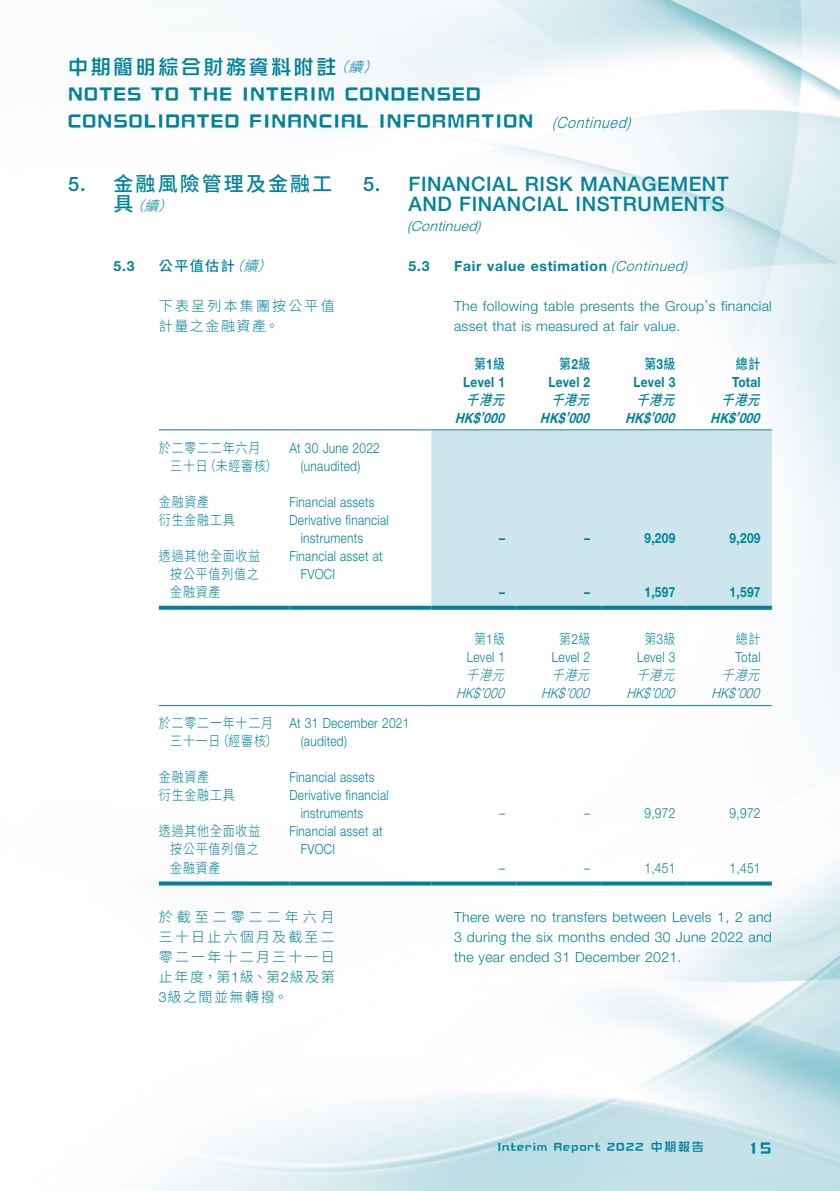
<style>
.page{position:relative;width:840px;height:1191px;background:#fff}
.page>*{position:absolute;margin:0;border:0;box-sizing:border-box;transform-origin:0 0}
.t1{font:22px/27px "DF Zong Yi Std W5";letter-spacing:.07em;color:#00829b;scale:.91 1}
.Heading_1{font:500 20px/20px "Helvetica Neue LT Std";letter-spacing:.03em;color:#00829b;text-align:right}
.t2{font:20px "DF Zong Yi Std W5";letter-spacing:.13em;color:#00829b}
.C_Heading_1{font:500 20px "Source Han Sans TC";letter-spacing:.105em;color:#00829b}
.t3{font:18.8px "DF Zong Yi Std W5";color:#00829b;scale:.91 1}
.Body_Text{font:300 14px/18px "Helvetica Neue LT Std";letter-spacing:.025em;color:#00829b;scale:.85 1}
.Body_Text-2{font:300 14px/20px "Helvetica Neue LT Std";letter-spacing:.025em;color:#00829b}
.Body_Text-3{font:300 14px/18px "Source Han Sans TC";letter-spacing:.075em;color:#00829b;scale:.85 1}
.C_Body_Text{font:300 14px/20px "Source Han Sans TC";letter-spacing:.155em;color:#00829b}
.Body_Text-4{font:700 14px "Helvetica Neue LT Std";letter-spacing:.025em;color:#00829b;scale:.85 1}
.Heading_2{font:700 14px "Helvetica Neue LT Std";letter-spacing:.05em;color:#00829b}
.Body_Text-5{font:italic 700 14px "Helvetica Neue LT Std";color:#00829b;scale:.85 1}
.Body_Text-6{font:italic 300 14px "Helvetica Neue LT Std";color:#00829b;scale:.85 1}
.Body_Text-7{font:italic 500 14px "Source Han Sans TC";color:#00829b;scale:.85 1}
.Body_Text-8{font:italic 300 14px "Source Han Sans TC";color:#00829b;scale:.85 1}
.Heading_1-2{font:italic 300 14px "Helvetica Neue LT Std";color:#00829b}
.Body_Text-9{font:500 14px "Source Han Sans TC";color:#00829b;scale:.85 1}
.C_Heading_2{font:500 14px "Source Han Sans TC";letter-spacing:.105em;color:#00829b}
.C_Heading_1-2{font:italic 300 14px "Source Han Sans TC";color:#00829b}
.C_Heading_2-2{font:700 14px "Helvetica Neue LT Std";color:#00829b}
.t4{font:13.2px "DF Zong Yi Std W5";letter-spacing:.09em;color:#00829b;scale:.91 1}
.s1{font-family:"Source Han Sans TC";font-weight:300;font-style:italic;font-size:14px}
.s2{font-family:"Helvetica Neue LT Std";font-weight:300;font-style:italic;font-size:15.4px}
.s3{font-family:"Helvetica Neue LT Std"}
.s4{font-weight:500;font-style:normal;font-size:20px}
.s5{font-weight:300;font-style:italic}
.s6{font-family:"Helvetica Neue LT Std";font-weight:700}
.s7{font-size:12px}
</style>
<div class="page">
<img style="left:158px;top:0;width:681px;height:1191px">
<div style="left:431px;top:430px;width:340px;height:176px;background:#cde6eb"></div>
<hr style="left:159px;top:429px;width:130px;height:1px;background:#00829b">
<hr style="left:289px;top:429px;width:142px;height:1px;background:#00829b">
<hr style="left:431px;top:429px;width:85px;height:1px;background:#00829b">
<hr style="left:516px;top:429px;width:85px;height:1px;background:#00829b">
<hr style="left:601px;top:429px;width:85px;height:1px;background:#00829b">
<hr style="left:686px;top:429px;width:85px;height:1px;background:#00829b">
<svg style="left:159px;top:606px;width:130px;height:4px"></svg>
<svg style="left:289px;top:606px;width:142px;height:4px"></svg>
<svg style="left:431px;top:606px;width:85px;height:4px"></svg>
<svg style="left:516px;top:606px;width:85px;height:4px"></svg>
<svg style="left:601px;top:606px;width:85px;height:4px"></svg>
<svg style="left:686px;top:606px;width:85px;height:4px"></svg>
<hr style="left:159px;top:705px;width:130px;height:1px;background:#00829b">
<hr style="left:289px;top:705px;width:142px;height:1px;background:#00829b">
<hr style="left:431px;top:705px;width:85px;height:1px;background:#00829b">
<hr style="left:516px;top:705px;width:85px;height:1px;background:#00829b">
<hr style="left:601px;top:705px;width:85px;height:1px;background:#00829b">
<hr style="left:686px;top:705px;width:85px;height:1px;background:#00829b">
<svg style="left:159px;top:881px;width:130px;height:4px"></svg>
<svg style="left:289px;top:881px;width:142px;height:4px"></svg>
<svg style="left:431px;top:881px;width:85px;height:4px"></svg>
<svg style="left:516px;top:881px;width:85px;height:4px"></svg>
<svg style="left:601px;top:881px;width:85px;height:4px"></svg>
<svg style="left:686px;top:881px;width:85px;height:4px"></svg>
<h2 class="t2" style="left:68px;top:56px;width:321px">中期簡明綜合財務資料附註<span class="s1">（續）</span></h2>
<h1 class="t1" style="left:68px;top:79px;width:619px">NOTES TO THE INTERIM CONDENSED<br>CONSOLIDATED FINANCIAL INFORMATION <span class="s2">(Continued)</span></h1>
<p class="C_Heading_1" style="left:68px;top:172px;width:265px"><span class="s3">5.</span> 金融風險管理及金融工</p>
<p class="C_Heading_1-2" style="left:113px;top:197px;width:71px"><span class="s4">具</span>（續）</p>
<p class="C_Heading_2-2" style="left:113px;top:257px;width:22px">5.3</p>
<p class="C_Heading_2" style="left:159px;top:257px;width:125px">公平值估計<span class="s5">（續）</span></p>
<p class="C_Body_Text" style="left:159px;top:296px;width:177px">下表呈列本集團按公平值計量之金融資產。</p>
<p class="Heading_1" style="left:363px;top:173px;width:367px">5. FINANCIAL RISK MANAGEMENT<br>AND FINANCIAL INSTRUMENTS</p>
<p class="Heading_1-2" style="left:407px;top:217px;width:75px">(Continued)</p>
<p class="Heading_2" style="left:408px;top:257px;width:22px">5.3</p>
<p class="Heading_2" style="left:454px;top:257px;width:235px">Fair value estimation <span class="s5">(Continued)</span></p>
<p class="Body_Text-2" style="left:454px;top:295px;width:319px">The following table presents the Group’s financial asset that is measured at fair value.</p>
<p class="Body_Text-9" style="left:474px;top:355px;width:38px">第<span class="s6">1</span>級</p>
<p class="Body_Text-9" style="left:559px;top:355px;width:38px">第<span class="s6">2</span>級</p>
<p class="Body_Text-9" style="left:644px;top:355px;width:38px">第<span class="s6">3</span>級</p>
<p class="Body_Text-9" style="left:735px;top:355px;width:31px">總計</p>
<p class="Body_Text-4" style="left:463px;top:373px;width:51px">Level 1</p>
<p class="Body_Text-4" style="left:548px;top:373px;width:51px">Level 2</p>
<p class="Body_Text-4" style="left:633px;top:373px;width:51px">Level 3</p>
<p class="Body_Text-4" style="left:731px;top:373px;width:35px">Total</p>
<p class="Body_Text-7" style="left:466px;top:391px;width:58px">千港元</p>
<p class="Body_Text-7" style="left:551px;top:391px;width:58px">千港元</p>
<p class="Body_Text-7" style="left:636px;top:391px;width:58px">千港元</p>
<p class="Body_Text-7" style="left:721px;top:391px;width:58px">千港元</p>
<p class="Body_Text-5" style="left:454px;top:409px;width:64px">HK$’000</p>
<p class="Body_Text-5" style="left:539px;top:409px;width:64px">HK$’000</p>
<p class="Body_Text-5" style="left:624px;top:409px;width:64px">HK$’000</p>
<p class="Body_Text-5" style="left:709px;top:409px;width:64px">HK$’000</p>
<p class="Body_Text-3" style="left:170px;top:439px;width:128px;text-indent:-11px">於二零二二年六月<br>三十日（未經審核）</p>
<p class="Body_Text" style="left:289px;top:438px;width:108px;text-align:center">At 30 June 2022 (unaudited)</p>
<p class="Body_Text-3" style="left:159px;top:493px;width:61px">金融資產</p>
<p class="Body_Text" style="left:289px;top:492px;width:102px">Financial assets</p>
<p class="Body_Text-3" style="left:159px;top:511px;width:91px">衍生金融工具</p>
<p class="Body_Text" style="left:300px;top:510px;width:105px;text-indent:-11px">Derivative financial instruments</p>
<p class="Body_Text-3" style="left:170px;top:547px;width:107px;text-align:justify;text-indent:-11px">透過其他全面收益按公平值列值之金融資產</p>
<p class="Body_Text" style="left:300px;top:546px;width:98px;text-indent:-11px">Financial asset at<br>FVOCI</p>
<p class="Body_Text-3" style="left:170px;top:714px;width:128px;text-indent:-11px">於二零二一年十二月三十一日（經審核）</p>
<p class="Body_Text" style="left:300px;top:714px;width:129px;text-indent:-11px">At 31 December 2021 (audited)</p>
<p class="Body_Text-3" style="left:159px;top:768px;width:61px">金融資產</p>
<p class="Body_Text" style="left:289px;top:768px;width:102px">Financial assets</p>
<p class="Body_Text-3" style="left:159px;top:786px;width:91px">衍生金融工具</p>
<p class="Body_Text" style="left:300px;top:786px;width:105px;text-indent:-11px">Derivative financial instruments</p>
<p class="Body_Text-3" style="left:170px;top:822px;width:107px;text-align:justify;text-indent:-11px">透過其他全面收益按公平值列值之金融資產</p>
<p class="Body_Text" style="left:300px;top:822px;width:98px;text-indent:-11px">Financial asset at<br>FVOCI</p>
<p class="C_Body_Text" style="left:159px;top:907px;width:177px;text-align:justify">於截至二零二二年六月三十日止六個月及截至二零二一年十二月三十一日止年度，第<span class="s3">1</span>級、第<span class="s3">2</span>級及第<span class="s3">3</span>級之間並無轉撥。</p>
<p class="Body_Text-4" style="left:499px;top:529px;width:8px">–</p>
<p class="Body_Text-4" style="left:584px;top:529px;width:8px">–</p>
<p class="Body_Text-4" style="left:644px;top:529px;width:38px">9,209</p>
<p class="Body_Text-4" style="left:729px;top:529px;width:38px">9,209</p>
<p class="Body_Text-4" style="left:499px;top:583px;width:8px">–</p>
<p class="Body_Text-4" style="left:584px;top:583px;width:8px">–</p>
<p class="Body_Text-4" style="left:644px;top:583px;width:38px">1,597</p>
<p class="Body_Text-4" style="left:729px;top:583px;width:38px">1,597</p>
<p class="Body_Text-3" style="left:474px;top:630px;width:38px">第<span class="s3">1</span>級</p>
<p class="Body_Text-3" style="left:559px;top:630px;width:38px">第<span class="s3">2</span>級</p>
<p class="Body_Text-3" style="left:644px;top:630px;width:38px">第<span class="s3">3</span>級</p>
<p class="Body_Text-3" style="left:735px;top:630px;width:31px">總計</p>
<p class="Body_Text" style="left:466px;top:648px;width:47px">Level 1</p>
<p class="Body_Text" style="left:551px;top:648px;width:47px">Level 2</p>
<p class="Body_Text" style="left:636px;top:648px;width:47px">Level 3</p>
<p class="Body_Text" style="left:735px;top:648px;width:31px">Total</p>
<p class="Body_Text-8" style="left:466px;top:667px;width:58px">千港元</p>
<p class="Body_Text-8" style="left:551px;top:667px;width:58px">千港元</p>
<p class="Body_Text-8" style="left:636px;top:667px;width:58px">千港元</p>
<p class="Body_Text-8" style="left:721px;top:667px;width:58px">千港元</p>
<p class="Body_Text-6" style="left:456px;top:685px;width:63px">HK$’000</p>
<p class="Body_Text-6" style="left:541px;top:685px;width:63px">HK$’000</p>
<p class="Body_Text-6" style="left:626px;top:685px;width:63px">HK$’000</p>
<p class="Body_Text-6" style="left:711px;top:685px;width:63px">HK$’000</p>
<p class="Body_Text" style="left:499px;top:804px;width:8px">–</p>
<p class="Body_Text" style="left:584px;top:804px;width:8px">–</p>
<p class="Body_Text" style="left:644px;top:804px;width:38px">9,972</p>
<p class="Body_Text" style="left:729px;top:804px;width:38px">9,972</p>
<p class="Body_Text" style="left:499px;top:858px;width:8px">–</p>
<p class="Body_Text" style="left:584px;top:858px;width:8px">–</p>
<p class="Body_Text" style="left:644px;top:858px;width:38px">1,451</p>
<p class="Body_Text" style="left:729px;top:858px;width:38px">1,451</p>
<p class="Body_Text-2" style="left:454px;top:907px;width:319px;text-align:justify">There were no transfers between Levels 1, 2 and 3 during the six months ended 30 June 2022 and the year ended 31 December 2021.</p>
<p class="t4" style="left:497px;top:1139px;width:228px">Interim Report 2022 <span class="s7">中期報告</span></p>
<h3 class="t3" style="left:746px;top:1136px;width:29px">15</h3>
</div>
